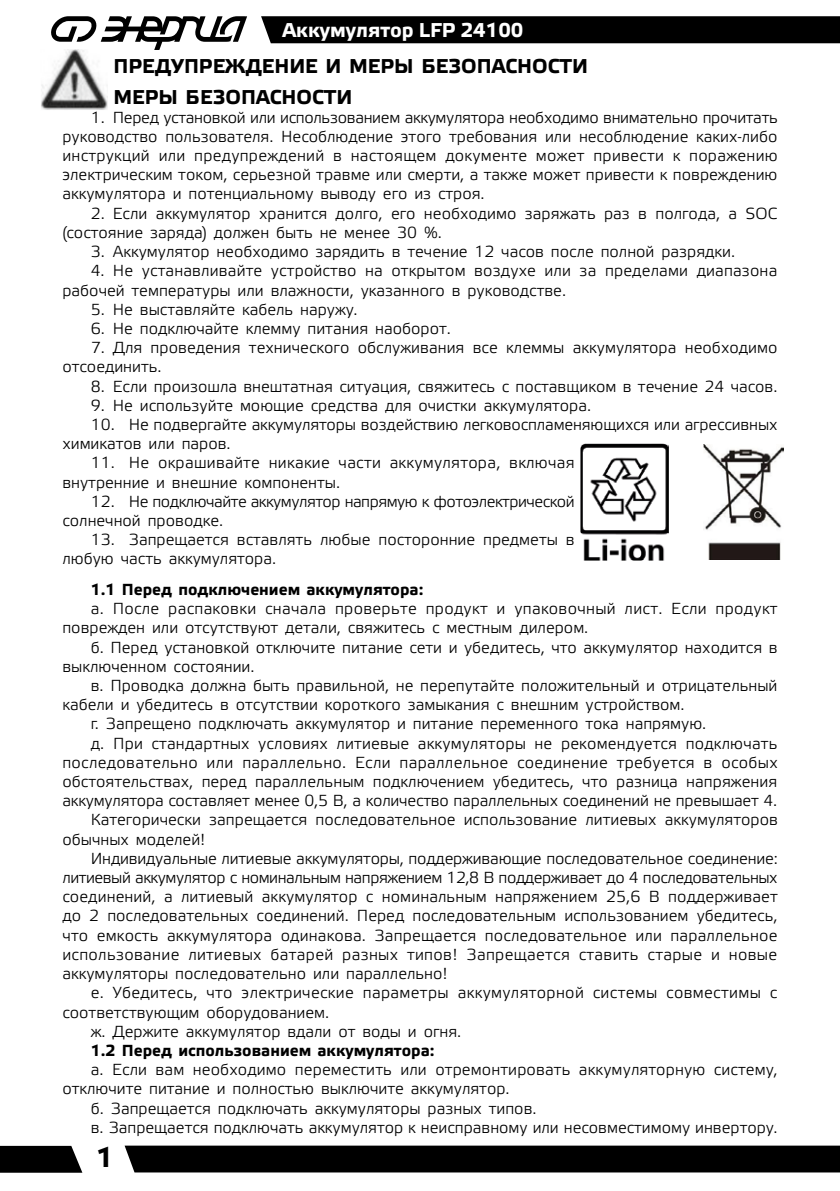
<style>
.page{position:relative;width:840px;height:1191px;background:#fff}
.page>*{position:absolute;margin:0;border:0;box-sizing:border-box;transform-origin:0 0}
.t1{font:700 28px "Etelka Text Pro";color:#000}
.t2{font:700 20px "Etelka Text Pro";color:#000}
.t3{font:700 20px "Etelka Text Pro";color:#fff}
.t4{font:16px/19.2px "Etelka Light Pro";color:#000}
.t5{font:16px/19.2px "Etelka Light Pro";letter-spacing:.02em;color:#000}
.t6{font:16px "Etelka Light Pro";letter-spacing:-.025em;color:#000}
.t7{font:16px/19.2px "Etelka Light Pro";letter-spacing:-.03em;color:#000}
.t8{font:700 16px "Etelka Text Pro";color:#000}
</style>
<div class="page">
<div style="left:124px;top:1145px;width:715px;height:27px;background:#000"></div>
<svg style="left:0;top:1145px;width:82px;height:27px;background:#181818"></svg>
<div style="left:261px;top:16px;width:578px;height:27px;background:#000"></div>
<svg style="left:51px;top:16px;width:196px;height:34px"></svg>
<img style="left:41px;top:49px;width:67px;height:61px">
<img style="left:580px;top:444px;width:88px;height:116px">
<img style="left:703px;top:444px;width:79px;height:116px">
<p class="t3" style="left:282px;top:19px;width:242px">Аккумулятор LFP 24100</p>
<p class="t2" style="left:113px;top:55px;width:476px">ПРЕДУПРЕЖДЕНИЕ И МЕРЫ БЕЗОПАСНОСТИ</p>
<p class="t2" style="left:113px;top:86px;width:240px">МЕРЫ БЕЗОПАСНОСТИ</p>
<p class="t4" style="left:62px;top:109px;width:716px;text-align:justify;text-indent:28px">1. Перед установкой или использованием аккумулятора необходимо внимательно прочитать руководство пользователя. Несоблюдение этого требования или несоблюдение каких-либо инструкций или предупреждений в настоящем документе может привести к поражению электрическим током, серьезной травме или смерти, а также может привести к повреждению аккумулятора и потенциальному выводу его из строя.</p>
<p class="t4" style="left:62px;top:205px;width:716px;text-indent:28px">2. Если аккумулятор хранится долго, его необходимо заряжать раз в полгода, а SOC (состояние заряда) должен быть не менее 30 %.</p>
<p class="t4" style="left:91px;top:243px;width:645px">3. Аккумулятор необходимо зарядить в течение 12 часов после полной разрядки.</p>
<p class="t4" style="left:62px;top:262px;width:716px;text-indent:28px">4. Не устанавливайте устройство на открытом воздухе или за пределами диапазона рабочей температуры или влажности, указанного в руководстве.</p>
<p class="t4" style="left:91px;top:301px;width:268px">5. Не выставляйте кабель наружу.</p>
<p class="t4" style="left:91px;top:320px;width:361px">6. Не подключайте клемму питания наоборот.</p>
<p class="t4" style="left:62px;top:339px;width:716px;text-indent:28px">7. Для проведения технического обслуживания все клеммы аккумулятора необходимо отсоединить.</p>
<p class="t4" style="left:91px;top:377px;width:687px">8. Если произошла внештатная ситуация, свяжитесь с поставщиком в течение 24 часов.</p>
<p class="t4" style="left:91px;top:397px;width:501px">9. Не используйте моющие средства для очистки аккумулятора.</p>
<p class="t4" style="left:62px;top:416px;width:716px;text-indent:28px">10. Не подвергайте аккумуляторы воздействию легковоспламеняющихся или агрессивных химикатов или паров.</p>
<p class="t4" style="left:62px;top:454px;width:513px;text-indent:28px">11. Не окрашивайте никакие части аккумулятора, включая внутренние и внешние компоненты.</p>
<p class="t7" style="left:62px;top:493px;width:513px;text-indent:28px">12. Не подключайте аккумулятор напрямую к фотоэлектрической солнечной проводке.</p>
<p class="t4" style="left:62px;top:531px;width:513px;text-indent:28px">13. Запрещается вставлять любые посторонние предметы в любую часть аккумулятора.</p>
<p class="t8" style="left:91px;top:580px;width:334px">1.1 Перед подключением аккумулятора:</p>
<p class="t5" style="left:62px;top:600px;width:716px;text-indent:28px">а. После распаковки сначала проверьте продукт и упаковочный лист. Если продукт поврежден или отсутствуют детали, свяжитесь с местным дилером.</p>
<p class="t4" style="left:62px;top:638px;width:716px;text-indent:28px">б. Перед установкой отключите питание сети и убедитесь, что аккумулятор находится в выключенном состоянии.</p>
<p class="t4" style="left:91px;top:677px;width:687px">в. Проводка должна быть правильной, не перепутайте положительный и отрицательный</p>
<p class="t4" style="left:62px;top:696px;width:623px">кабели и убедитесь в отсутствии короткого замыкания с внешним устройством.</p>
<p class="t4" style="left:91px;top:715px;width:616px">г. Запрещено подключать аккумулятор и питание переменного тока напрямую.</p>
<p class="t4" style="left:91px;top:734px;width:687px">д. При стандартных условиях литиевые аккумуляторы не рекомендуется подключать</p>
<p class="t5" style="left:62px;top:753px;width:716px">последовательно или параллельно. Если параллельное соединение требуется в особых</p>
<p class="t4" style="left:62px;top:773px;width:715px">обстоятельствах, перед параллельным подключением убедитесь, что разница напряжения</p>
<p class="t4" style="left:62px;top:792px;width:716px">аккумулятора составляет менее 0,5 В, а количество параллельных соединений не превышает 4.</p>
<p class="t4" style="left:91px;top:811px;width:688px">Категорически запрещается последовательное использование литиевых аккумуляторов</p>
<p class="t4" style="left:62px;top:830px;width:144px">обычных моделей!</p>
<p class="t4" style="left:91px;top:849px;width:688px">Индивидуальные литиевые аккумуляторы, поддерживающие последовательное соединение:</p>
<p class="t6" style="left:62px;top:869px;width:716px">литиевый аккумулятор с номинальным напряжением 12,8 В поддерживает до 4 последовательных</p>
<p class="t4" style="left:62px;top:888px;width:716px">соединений, а литиевый аккумулятор с номинальным напряжением 25,6 В поддерживает</p>
<p class="t4" style="left:62px;top:907px;width:716px">до 2 последовательных соединений. Перед последовательным использованием убедитесь,</p>
<p class="t4" style="left:62px;top:926px;width:716px">что емкость аккумулятора одинакова. Запрещается последовательное или параллельное</p>
<p class="t5" style="left:62px;top:945px;width:715px">использование литиевых батарей разных типов! Запрещается ставить старые и новые</p>
<p class="t4" style="left:62px;top:965px;width:386px">аккумуляторы последовательно или параллельно!</p>
<p class="t5" style="left:91px;top:984px;width:687px">е. Убедитесь, что электрические параметры аккумуляторной системы совместимы с</p>
<p class="t4" style="left:62px;top:1003px;width:268px">соответствующим оборудованием.</p>
<p class="t4" style="left:91px;top:1022px;width:372px">ж. Держите аккумулятор вдали от воды и огня.</p>
<p class="t8" style="left:91px;top:1041px;width:345px">1.2 Перед использованием аккумулятора:</p>
<p class="t4" style="left:91px;top:1061px;width:687px">а. Если вам необходимо переместить или отремонтировать аккумуляторную систему,</p>
<p class="t4" style="left:62px;top:1080px;width:448px">отключите питание и полностью выключите аккумулятор.</p>
<p class="t4" style="left:91px;top:1099px;width:447px">б. Запрещается подключать аккумуляторы разных типов.</p>
<p class="t4" style="left:91px;top:1118px;width:687px">в. Запрещается подключать аккумулятор к неисправному или несовместимому инвертору.</p>
<h1 class="t1" style="left:96px;top:1142px;width:19px">1</h1>
</div>
